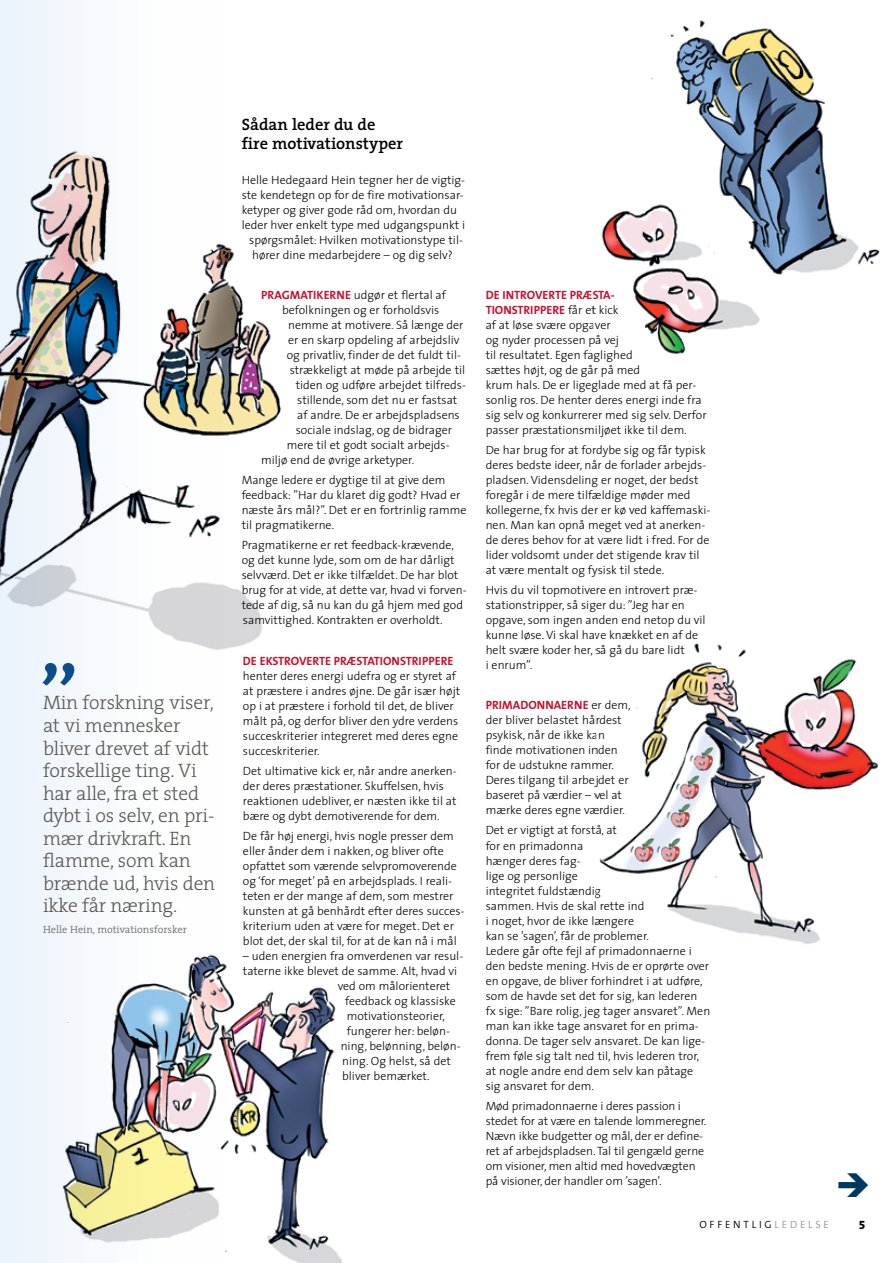
<style>
.page{position:relative;width:893px;height:1263px;background:#fff}
.page>*{position:absolute;margin:0;border:0;box-sizing:border-box;transform-origin:0 0}
.t1{font:300 19.5px/22.5px "The Serif";letter-spacing:-.01em;color:#585852}
.t2{font:600 16.5px/19.5px "The Serif";color:#000}
.t3{font:300 12px/15px "The Sans";color:#000}
.t4{font:700 12px "The Sans";color:#c4122f}
.t5{font:12px "The Sans Extra Bold Expert";color:#000}
.t6{font:300 10.5px "The Serif";color:#6d6e71}
.t7{font:300 10.5px "The Sans";letter-spacing:.27em;color:#000}
.s1{font-weight:700;color:#c4122f}
.s2{color:#939598}
</style>
<div class="page">
<div style="left:0;top:0;width:222px;height:1263px;background:#f4f8fd"></div>
<img style="left:0;top:118px;width:282px;height:592px">
<img style="left:62px;top:954px;width:296px;height:309px">
<img style="left:601px;top:20px;width:279px;height:334px">
<img style="left:599px;top:643px;width:279px;height:301px">
<svg style="left:43px;top:663px;width:36px;height:23px"></svg>
<h1 class="t1" style="left:43px;top:691px;width:174px">Min forskning viser, at vi mennesker bliver drevet af vidt forskellige ting. Vi har alle, fra et sted dybt i os selv, en pri&shy;mær drivkraft. En flamme, som kan brænde ud, hvis den ikke får næring.</h1>
<p class="t6" style="left:43px;top:920px;width:145px">Helle Hein, motivationsforsker</p>
<h2 class="t2" style="left:242px;top:114px;width:163px">Sådan leder du de fire motivationstyper</h2>
<p class="t3" style="left:242px;top:172px;width:225px">Helle Hedegaard Hein tegner her de vigtig-</p>
<p class="t3" style="left:242px;top:187px;width:224px">ste kendetegn op for de fire motivationsar-</p>
<p class="t3" style="left:242px;top:202px;width:217px">ketyper og giver gode råd om, hvordan du</p>
<p class="t3" style="left:242px;top:217px;width:225px">leder hver enkelt type med udgangspunkt i</p>
<p class="t3" style="left:249px;top:232px;width:215px">spørgsmålet: Hvilken motivationstype til-</p>
<p class="t3" style="left:252px;top:247px;width:202px">hører dine medarbejdere – og dig selv?</p>
<p class="t3" style="left:261px;top:287px;width:186px"><span class="s1">PRAGMATIKERNE</span> udgør et flertal af</p>
<p class="t3" style="left:282px;top:302px;width:159px">befolkningen og er forholdsvis</p>
<p class="t3" style="left:288px;top:317px;width:177px">nemme at motivere. Så længe der</p>
<p class="t3" style="left:288px;top:332px;width:173px">er en skarp opdeling af arbejdsliv</p>
<p class="t3" style="left:287px;top:347px;width:176px">og privatliv, finder de det fuldt til-</p>
<p class="t3" style="left:290px;top:362px;width:177px">strækkeligt at møde på arbejde til</p>
<p class="t3" style="left:296px;top:377px;width:172px">tiden og udføre arbejdet tilfreds-</p>
<p class="t3" style="left:297px;top:392px;width:161px">stillende, som det nu er fastsat</p>
<p class="t3" style="left:297px;top:407px;width:164px">af andre. De er arbejdspladsens</p>
<p class="t3" style="left:296px;top:422px;width:158px">sociale indslag, og de bidrager</p>
<p class="t3" style="left:287px;top:437px;width:164px">mere til et godt socialt arbejds-</p>
<p class="t3" style="left:261px;top:452px;width:154px">miljø end de øvrige arketyper.</p>
<p class="t3" style="left:242px;top:472px;width:226px">Mange ledere er dygtige til at give dem feedback: ”Har du klaret dig godt? Hvad er næste års mål?”. Det er en fortrinlig ramme til pragmatikerne.</p>
<p class="t3" style="left:242px;top:537px;width:227px">Pragmatikerne er ret feedback-krævende, og det kunne lyde, som om de har dårligt selvværd. Det er ikke tilfældet. De har blot brug for at vide, at dette var, hvad vi forven&shy;tede af dig, så nu kan du gå hjem med god samvittighed. Kontrakten er overholdt.</p>
<p class="t4" style="left:243px;top:650px;width:212px">DE EKSTROVERTE PRÆSTATIONSTRIPPERE</p>
<p class="t3" style="left:243px;top:668px;width:219px">henter deres energi udefra og er styret af at præstere i andres øjne. De går især højt op i at præstere i forhold til det, de bliver målt på, og derfor bliver den ydre verdens succeskriterier integreret med deres egne succeskriterier.</p>
<p class="t3" style="left:243px;top:763px;width:215px">Det ultimative kick er, når andre anerken&shy;der deres præstationer. Skuffelsen, hvis reaktionen udebliver, er næsten ikke til at bære og dybt demotiverende for dem.</p>
<p class="t3" style="left:243px;top:828px;width:223px">De får høj energi, hvis nogle presser dem eller ånder dem i nakken, og bliver ofte opfattet som værende selvpromoverende og ‘for meget’ på en arbejdsplads. I reali&shy;teten er der mange af dem, som mestrer kunsten at gå benhårdt efter deres succes&shy;kriterium uden at være for meget. Det er blot det, der skal til, for at de kan nå i mål</p>
<p class="t3" style="left:243px;top:948px;width:222px">– uden energien fra omverdenen var resul-</p>
<p class="t3" style="left:243px;top:963px;width:216px">taterne ikke blevet de samme. Alt, hvad vi</p>
<p class="t3" style="left:338px;top:978px;width:114px">ved om målorienteret</p>
<p class="t3" style="left:345px;top:993px;width:112px">feedback og klassiske</p>
<p class="t3" style="left:347px;top:1008px;width:100px">motivationsteorier,</p>
<p class="t3" style="left:347px;top:1023px;width:105px">fungerer her: beløn-</p>
<p class="t3" style="left:341px;top:1038px;width:121px">ning, belønning, beløn-</p>
<p class="t3" style="left:342px;top:1053px;width:110px">ning. Og helst, så det</p>
<p class="t3" style="left:342px;top:1068px;width:89px">bliver bemærket.</p>
<p class="t3" style="left:486px;top:287px;width:222px"><span class="s1">DE INTROVERTE PRÆSTA-<br>TIONSTRIPPERE</span> får et kick<br>af at løse svære opgaver<br>og nyder processen på vej<br>til resultatet. Egen faglighed<br>sættes højt, og de går på med<br>krum hals. De er ligeglade med at få per&shy;sonlig ros. De henter deres energi inde fra sig selv og konkurrerer med sig selv. Derfor passer præstationsmiljøet ikke til dem.</p>
<p class="t3" style="left:486px;top:442px;width:226px">De har brug for at fordybe sig og får typisk deres bedste ideer, når de forlader arbejds&shy;pladsen. Vidensdeling er noget, der bedst foregår i de mere tilfældige møder med kollegerne, fx hvis der er kø ved kaffemaski&shy;nen. Man kan opnå meget ved at anerken&shy;de deres behov for at være lidt i fred. For de lider voldsomt under det stigende krav til at være mentalt og fysisk til stede.</p>
<p class="t3" style="left:486px;top:582px;width:221px">Hvis du vil topmotivere en introvert præ&shy;stationstripper, så siger du: ”Jeg har en opgave, som ingen anden end netop du vil kunne løse. Vi skal have knækket en af de helt svære koder her, så gå du bare lidt<br>i enrum”.</p>
<p class="t3" style="left:486px;top:697px;width:146px"><span class="s1">PRIMADONNAERNE</span> er dem, der bliver belastet hårdest psykisk, når de ikke kan finde motivationen inden for de udstukne rammer.<br>Deres tilgang til arbejdet er baseret på værdier – vel at mærke deres egne værdier.</p>
<p class="t3" style="left:486px;top:822px;width:226px">Det er vigtigt at forstå, at<br>for en primadonna<br>hænger deres fag-<br>lige og personlige<br>integritet fuldstændig<br>sammen. Hvis de skal rette ind<br>i noget, hvor de ikke længere<br>kan se ’sagen’, får de problemer.<br>Ledere går ofte fejl af primadonnaerne i den bedste mening. Hvis de er oprørte over en opgave, de bliver forhindret i at udføre, som de havde set det for sig, kan lederen fx sige: ”Bare rolig, jeg tager ansvaret”. Men man kan ikke tage ansvaret for en prima&shy;donna. De tager selv ansvaret. De kan lige&shy;frem føle sig talt ned til, hvis lederen tror, at nogle andre end dem selv kan påtage sig ansvaret for dem.</p>
<p class="t3" style="left:486px;top:1098px;width:222px">Mød primadonnaerne i deres passion i stedet for at være en talende lommeregner.<br>Nævn ikke budgetter og mål, der er define&shy;ret af arbejdspladsen. Tal til gengæld gerne om visioner, men altid med hovedvægten på visioner, der handler om ’sagen’.</p>
<p class="t7" style="left:699px;top:1216px;width:131px">OFFENTLIG<span class="s2">LEDELSE</span></p>
<p class="t5" style="left:859px;top:1215px;width:8px">5</p>
</div>
